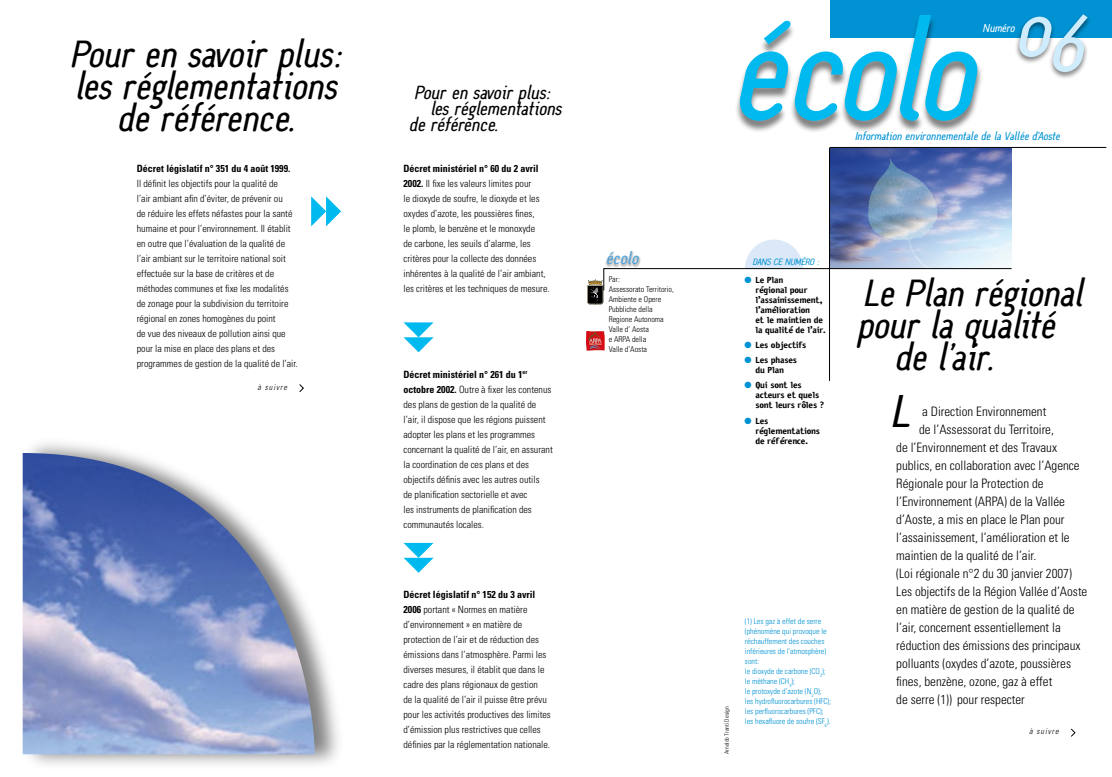
<style>
.page{position:relative;width:1112px;height:777px;background:#fff}
.page>*{position:absolute;margin:0;border:0;box-sizing:border-box;transform-origin:0 0}
.t1{font:120px "Slanted";color:#00baef}
.t2{font:70px "Slanted";color:#ceecfb}
.t3{font:40px "Slanted";color:#000}
.t4{font:33px/32px "Slanted";color:#000;text-align:center}
.t5{font:16.5px "Slanted";color:#000}
.t6{font:15px "Slanted";color:#53a4db}
.t7{font:300 condensed 13px "Univers";color:#000}
.t8{font:300 condensed 10px/15px "Univers";color:#000}
.t9{font:700 10px/10px "Sodium";letter-spacing:-.02em;color:#000}
.t10{font:10px "Slanted";color:#0092d3}
.t11{font:700 condensed 10px "Univers";color:#000}
.t12{font:10px "Slanted";color:#fff}
.t13{font:300 condensed 8px/10px "Univers";color:#0092d3}
.t14{font:300 condensed 8px/10px "Univers";color:#000}
.t15{font:italic 300 condensed 8px "Univers";letter-spacing:.12em;color:#000}
.t16{font:8px "Slanted";color:#0092d3}
.t17{font:300 condensed 6px "Univers";letter-spacing:.01em;color:#000}
.s1{font-weight:700}
.s2{color:#0092d3}
</style>
<div class="page">
<img style="left:830px;top:148px;width:181px;height:91px">
<img style="left:890px;top:159px;width:33px;height:25px">
<div style="left:829px;top:0;width:282px;height:38px;background:#0092d3"></div>
<div style="left:733px;top:15px;width:250px;height:119px;background:#000;opacity:.5"></div>
<div style="left:1013px;top:13px;width:79px;height:68px;background:#000;opacity:.5"></div>
<hr style="left:829px;top:147px;width:277px;height:1px;background:#000">
<hr style="left:829px;top:147px;width:1px;height:234px;background:#000">
<img style="left:586px;top:331px;width:18px;height:19px">
<svg style="left:1071px;top:728px;width:4px;height:9px"></svg>
<svg style="left:311px;top:196px;width:30px;height:30px"></svg>
<svg style="left:403px;top:322px;width:30px;height:30px"></svg>
<div style="left:22px;top:438px;width:322px;height:331px;background:#000;opacity:.5"></div>
<img style="left:23px;top:453px;width:292px;height:301px">
<svg style="left:403px;top:543px;width:30px;height:30px"></svg>
<svg style="left:299px;top:384px;width:5px;height:8px"></svg>
<svg style="left:587px;top:239px;width:424px;height:66px"></svg>
<h3 class="t4" style="left:70px;top:38px;width:272px">Pour en savoir plus: les réglementations de référence.</h3>
<p class="t11" style="left:137px;top:162px;width:155px">Décret législatif n° 351 du 4 août 1999.</p>
<p class="t8" style="left:137px;top:176px;width:162px">Il définit les objectifs pour la qualité de<br>l’air ambiant afin d’éviter, de prévenir ou<br>de réduire les effets néfastes pour la santé humaine et pour l’environnement. Il établit en outre que l’évaluation de la qualité de l’air ambiant sur le territoire national soit effectuée sur la base de critères et de méthodes communes et fixe les modalités de zonage pour la subdivision du territoire régional en zones homogènes du point<br>de vue des niveaux de pollution ainsi que pour la mise en place des plans et des programmes de gestion de la qualité de l’air.</p>
<p class="t15" style="left:257px;top:382px;width:31px">à suivre</p>
<h3 class="t5" style="left:414px;top:82px;width:137px">Pour en savoir plus:</h3>
<h3 class="t5" style="left:430px;top:98px;width:134px">les réglementations</h3>
<h3 class="t5" style="left:409px;top:114px;width:90px">de référence.</h3>
<p class="t8" style="left:403px;top:161px;width:148px"><span class="s1">Décret ministériel n° 60 du 2 avril 2002.</span> Il fixe les valeurs limites pour<br>le dioxyde de soufre, le dioxyde et les oxydes d’azote, les poussières fines,<br>le plomb, le benzène et le monoxyde<br>de carbone, les seuils d’alarme, les critères pour la collecte des données inhérentes à la qualité de l’air ambiant, les critères et les techniques de mesure.</p>
<p class="t8" style="left:403px;top:366px;width:151px"><span class="s1">Décret ministériel n° 261 du 1</span><sup>er </sup><span class="s1">octobre 2002.</span> Outre à fixer les contenus des plans de gestion de la qualité de l’air, il dispose que les régions puissent adopter les plans et les programmes concernant la qualité de l’air, en assurant la coordination de ces plans et des objectifs définis avec les autres outils<br>de planification sectorielle et avec<br>les instruments de planification des communautés locales.</p>
<p class="t8" style="left:403px;top:587px;width:149px"><span class="s1">Décret législatif n° 152 du 3 avril 2006</span> portant « Normes en matière d’environnement » en matière de protection de l’air et de réduction des émissions dans l’atmosphère. Parmi les diverses mesures, il établit que dans le cadre des plans régionaux de gestion<br>de la qualité de l’air il puisse être prévu pour les activités productives des limites d’émission plus restrictives que celles définies par la réglementation nationale.</p>
<h3 class="t6" style="left:605px;top:248px;width:35px">écolo</h3>
<p class="t14" style="left:608px;top:274px;width:67px">Par:<br>Assessorato Territorio,<br>Ambiente e Opere<br>Pubbliche della<br>Regione Autonoma<br>Valle d’ Aosta<br>e ARPA della<br>Valle d’Aosta</p>
<h2 class="t2" style="left:1012px;top:-11px;width:71px">06</h2>
<h1 class="t1" style="left:728px;top:-9px;width:252px">écolo</h1>
<p class="t10" style="left:854px;top:130px;width:207px">Information environnementale de la Vallée d’Aoste</p>
<p class="t12" style="left:982px;top:22px;width:34px">Numéro</p>
<p class="t16" style="left:752px;top:256px;width:68px">dans ce numéro :</p>
<p class="t9" style="left:755px;top:275px;width:72px;text-indent:-11px"><span class="s2">●</span> Le Plan<br>régional pour l’assainissement, l’amélioration<br>et le maintien de la qualité de l’air.</p>
<p class="t9" style="left:744px;top:340px;width:64px"><span class="s2">●</span> Les objectifs</p>
<p class="t9" style="left:744px;top:355px;width:54px;text-align:center"><span class="s2">●</span> Les phases du Plan</p>
<p class="t9" style="left:755px;top:380px;width:70px;text-indent:-11px"><span class="s2">●</span> Qui sont les acteurs et quels sont leurs rôles ?</p>
<p class="t9" style="left:755px;top:415px;width:66px;text-indent:-11px"><span class="s2">●</span> Les réglementations de référence.</p>
<p class="t17" style="left:723px;top:754px;width:50px;rotate:-90deg">Arnaldo Tranti Design</p>
<p class="t13" style="left:744px;top:616px;width:88px">(1) Les gaz à effet de serre (phénomène qui provoque le réchauffement des couches inférieures de l’atmosphère) sont:<br>le dioxyde de carbone (CO<sub>2</sub>); le méthane (CH<sub>4</sub>);<br>le protoxyde d’azote (N<sub>2</sub>O); les hydrofluorocarbures (HFC); les perfluorocarbures (PFC); les hexafluore de soufre (SF<sub>6</sub>).</p>
<h3 class="t4" style="left:862px;top:278px;width:221px">Le Plan régional</h3>
<h3 class="t4" style="left:856px;top:310px;width:201px">pour la qualité</h3>
<h3 class="t4" style="left:894px;top:342px;width:100px">de l’air.</h3>
<h3 class="t3" style="left:889px;top:384px;width:22px">L</h3>
<h3 class="t7" style="left:921px;top:403px;width:126px">a Direction Environnement</h3>
<h3 class="t7" style="left:918px;top:421px;width:136px">de l’Assessorat du Territoire,</h3>
<h3 class="t7" style="left:896px;top:439px;width:162px">de l’Environnement et des Travaux</h3>
<h3 class="t7" style="left:896px;top:457px;width:185px">publics, en collaboration avec l’Agence</h3>
<h3 class="t7" style="left:896px;top:475px;width:149px">Régionale pour la Protection de</h3>
<h3 class="t7" style="left:896px;top:493px;width:170px">l’Environnement (ARPA) de la Vallée</h3>
<h3 class="t7" style="left:896px;top:511px;width:170px">d’Aoste, a mis en place le Plan pour</h3>
<h3 class="t7" style="left:896px;top:529px;width:175px">l’assainissement, l’amélioration et le</h3>
<h3 class="t7" style="left:896px;top:547px;width:141px">maintien de la qualité de l’air.</h3>
<h3 class="t7" style="left:896px;top:565px;width:177px">(Loi régionale n°2 du 30 janvier 2007)</h3>
<h3 class="t7" style="left:896px;top:583px;width:192px">Les objectifs de la Région Vallée d’Aoste</h3>
<h3 class="t7" style="left:896px;top:601px;width:180px">en matière de gestion de la qualité de</h3>
<h3 class="t7" style="left:896px;top:619px;width:166px">l’air, concernent essentiellement la</h3>
<h3 class="t7" style="left:896px;top:637px;width:186px">réduction des émissions des principaux</h3>
<h3 class="t7" style="left:896px;top:655px;width:176px">polluants (oxydes d’azote, poussières</h3>
<h3 class="t7" style="left:896px;top:673px;width:157px">fines, benzène, ozone, gaz à effet</h3>
<h3 class="t7" style="left:896px;top:691px;width:130px">de serre (1)) pour respecter</h3>
<p class="t15" style="left:1028px;top:727px;width:31px">à suivre</p>
</div>
